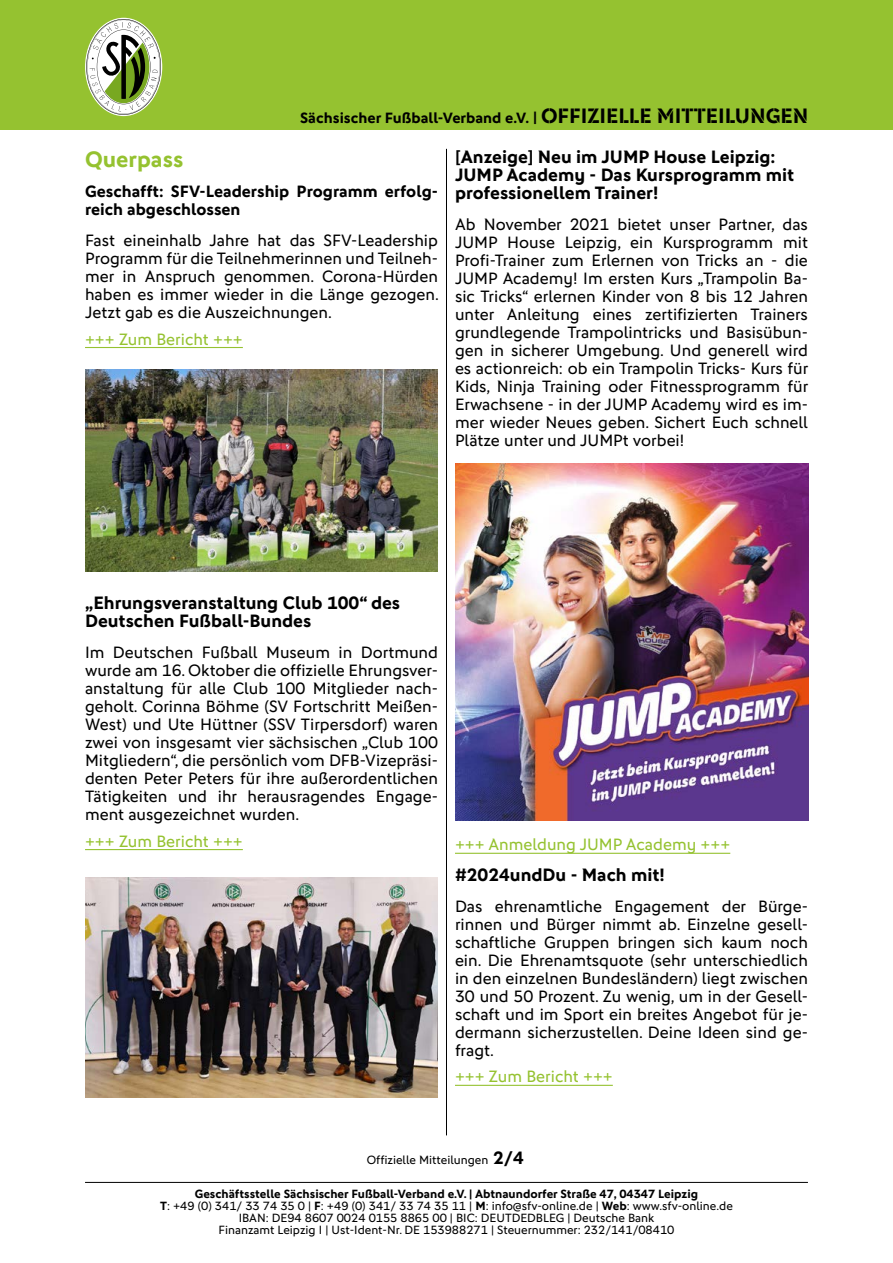
<style>
.page{position:relative;width:893px;height:1263px;background:#fff}
.page>*{position:absolute;margin:0;border:0;box-sizing:border-box;transform-origin:0 0}
.t1{font:700 22.5px "DFB Sans";color:#95c230}
.t2{font:700 18px/18px "DFB Sans";color:#000}
.t3{font:16.5px/18px "DFB Sans";color:#000;text-align:justify}
.t4{font:16.5px "DFB Sans";color:#95c230}
.t5{font:700 16.5px/18px "DFB Sans";color:#000}
.t6{font:700 15px "DFB Sans";color:#000}
.t7{font:12px/12px "DFB Sans";color:#000;text-align:center}
.s1{font-family:"DFB Stencil";font-weight:400}
.s2{font-family:"DFB Stencil";font-weight:400;font-size:21px}
.s3{font-weight:700;font-size:18px}
.s4{font-weight:700}
</style>
<div class="page">
<div style="left:0;top:0;width:893px;height:130px;background:#95c230"></div>
<svg style="left:86px;top:19px;width:75px;height:96px"></svg>
<hr style="left:85px;top:1182px;width:723px;height:1px;background:#000">
<hr style="left:446px;top:149px;width:1px;height:986px;background:#000">
<hr style="left:85px;top:347px;width:158px;height:1px;background:#95c230">
<hr style="left:85px;top:849px;width:158px;height:1px;background:#95c230">
<hr style="left:455px;top:853px;width:275px;height:1px;background:#95c230">
<hr style="left:455px;top:1085px;width:158px;height:1px;background:#95c230">
<img style="left:455px;top:463px;width:353px;height:358px">
<img style="left:85px;top:370px;width:353px;height:201px">
<img style="left:85px;top:877px;width:353px;height:220px">
<p class="t6" style="left:300px;top:109px;width:510px">Sächsischer Fußball-Verband e.V. <span class="s1">|</span> <span class="s2">OFFIZIELLE MITTEILUNGEN</span></p>
<h1 class="t1" style="left:85px;top:145px;width:100px">Querpass</h1>
<p class="t5" style="left:85px;top:182px;width:354px">Geschafft: SFV-Leadership Programm erfolg&shy;reich abgeschlossen</p>
<p class="t3" style="left:85px;top:231px;width:355px">Fast eineinhalb Jahre hat das SFV-Leadership Programm für die Teilnehmerinnen und Teilneh&shy;mer in Anspruch genommen. Corona-Hürden haben es immer wieder in die Länge gezogen.<br>Jetzt gab es die Auszeichnungen.</p>
<p class="t4" style="left:85px;top:329px;width:159px">+++ Zum Bericht +++</p>
<p class="t2" style="left:455px;top:147px;width:341px">[Anzeige] Neu im JUMP House Leipzig:<br>JUMP Academy - Das Kursprogramm mit professionellem Trainer!</p>
<p class="t3" style="left:455px;top:215px;width:355px">Ab November 2021 bietet unser Partner, das JUMP House Leipzig, ein Kursprogramm mit Profi-Trainer zum Erlernen von Tricks an - die JUMP Academy! Im ersten Kurs „Trampolin Ba&shy;sic Tricks“ erlernen Kinder von 8 bis 12 Jahren unter Anleitung eines zertifizierten Trainers grundlegende Trampolintricks und Basisübun&shy;gen in sicherer Umgebung. Und generell wird es actionreich: ob ein Trampolin Tricks- Kurs für Kids, Ninja Training oder Fitnessprogramm für Erwachsene - in der JUMP Academy wird es im&shy;mer wieder Neues geben. Sichert Euch schnell Plätze unter und JUMPt vorbei!</p>
<p class="t2" style="left:85px;top:594px;width:317px">„Ehrungsveranstaltung Club 100“ des<br>Deutschen Fußball-Bundes</p>
<p class="t3" style="left:85px;top:643px;width:354px">Im Deutschen Fußball Museum in Dortmund wurde am 16. Oktober die offizielle Ehrungsver&shy;anstaltung für alle Club 100 Mitglieder nach&shy;geholt. Corinna Böhme (SV Fortschritt Meißen-West) und Ute Hüttner (SSV Tirpersdorf) waren zwei von insgesamt vier sächsischen „Club 100<br>Mitgliedern“, die persönlich vom DFB-Vizepräsi&shy;denten Peter Peters für ihre außerordentlichen Tätigkeiten und ihr herausragendes Engage&shy;ment ausgezeichnet wurden.</p>
<p class="t4" style="left:85px;top:831px;width:159px">+++ Zum Bericht +++</p>
<p class="t4" style="left:455px;top:835px;width:277px">+++ Anmeldung JUMP Academy +++</p>
<p class="t2" style="left:455px;top:865px;width:211px">#2024undDu - Mach mit!</p>
<p class="t3" style="left:455px;top:897px;width:354px">Das ehrenamtliche Engagement der Bürge&shy;rinnen und Bürger nimmt ab. Einzelne gesell&shy;schaftliche Gruppen bringen sich kaum noch ein. Die Ehrenamtsquote (sehr unterschiedlich in den einzelnen Bundesländern) liegt zwischen 30 und 50 Prozent. Zu wenig, um in der Gesell&shy;schaft und im Sport ein breites Angebot für je&shy;dermann sicherzustellen. Deine Ideen sind ge&shy;fragt.</p>
<p class="t4" style="left:455px;top:1067px;width:159px">+++ Zum Bericht +++</p>
<p class="t7" style="left:367px;top:1154px;width:159px">Offizielle Mitteilungen <span class="s3">2/4</span></p>
<p class="t7" style="left:160px;top:1188px;width:574px"><span class="s4">Geschäftsstelle Sächsischer Fußball-Verband e.V. | Abtnaundorfer Straße 47, 04347 Leipzig<br>T</span>: +49 (0) 341/ 33 74 35 0 | <span class="s4">F</span>: +49 (0) 341/ 33 74 35 11 | <span class="s4">M</span>: info@sfv-online.de | <span class="s4">Web</span>: www.sfv-online.de IBAN: DE94 8607 0024 0155 8865 00 | BIC: DEUTDEDBLEG | Deutsche Bank<br>Finanzamt Leipzig I | Ust-Ident-Nr. DE 153988271 | Steuernummer: 232/141/08410</p>
</div>
